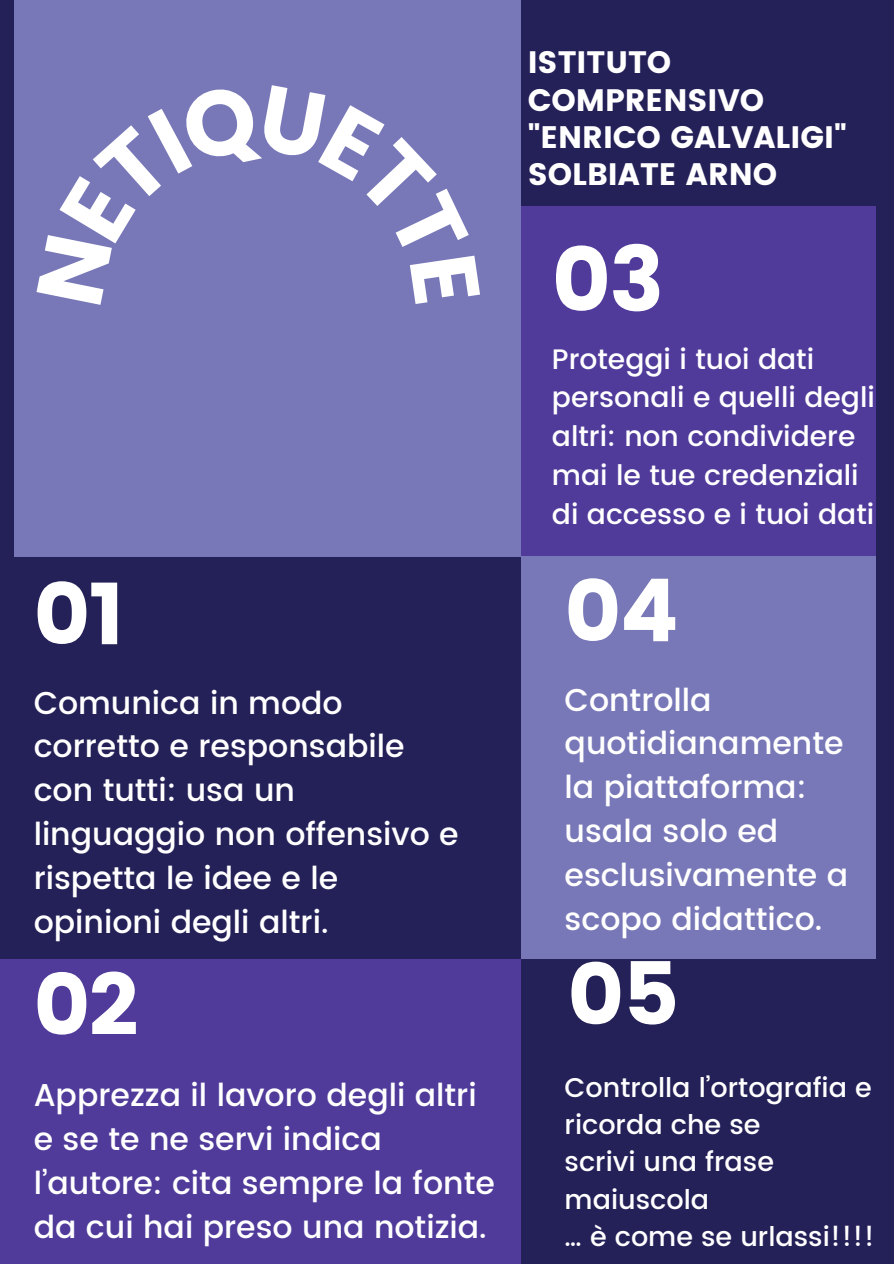
<style>
.page{position:relative;width:894px;height:1264px;background:#fff}
.page>*{position:absolute;margin:0;border:0;box-sizing:border-box;transform-origin:0 0}
.t1{font:90.45px "Poppins";color:#fff}
.t2{font:86.7px "Poppins";letter-spacing:-.015em;color:#fff}
.t3{font:500 31.5px/44px "Poppins";color:#fff}
.t4{font:31.05px/37.2px "Poppins";color:#fff}
.t5{font:500 28.2px/38.7px "Poppins";color:#fff}
.t6{font:500 27px/37.2px "Poppins";color:#fff}
</style>
<div class="page">
<div style="left:0;top:0;width:893px;height:1263px;background:#242058"></div>
<div style="left:14px;top:0;width:507px;height:557px;background:#7878b9"></div>
<div style="left:0;top:958px;width:521px;height:305px;background:#503b9b"></div>
<div style="left:521px;top:206px;width:354px;height:351px;background:#503b9b"></div>
<div style="left:521px;top:557px;width:354px;height:401px;background:#7878b9"></div>
<p class="t2" style="left:34px;top:563px;width:93px">01</p>
<p class="t3" style="left:34px;top:680px;width:310px">Comunica in modo</p>
<p class="t3" style="left:34px;top:724px;width:426px">corretto e responsabile con tutti: usa un linguaggio non offensivo e rispetta le idee e le opinioni degli altri.</p>
<p class="t2" style="left:34px;top:954px;width:106px">02</p>
<p class="t3" style="left:34px;top:1073px;width:462px">Apprezza il lavoro degli altri e se te ne servi indica l’autore: cita sempre la fonte da cui hai preso una notizia.</p>
<p class="t4" style="left:527px;top:44px;width:320px">ISTITUTO<br>COMPRENSIVO "ENRICO GALVALIGI"<br>SOLBIATE ARNO</p>
<p class="t1" style="left:551px;top:227px;width:114px">03</p>
<p class="t5" style="left:551px;top:339px;width:264px">Proteggi i tuoi dati</p>
<p class="t5" style="left:551px;top:378px;width:324px">personali e quelli degli altri: non condividere mai le tue credenziali di accesso e i tuoi dati</p>
<p class="t2" style="left:564px;top:560px;width:115px">04</p>
<p class="t3" style="left:564px;top:677px;width:285px">Controlla quotidianamente la piattaforma: usala solo ed esclusivamente a scopo didattico.</p>
<p class="t2" style="left:567px;top:943px;width:113px">05</p>
<p class="t6" style="left:564px;top:1069px;width:309px">Controlla l’ortografia e ricorda che se</p>
<p class="t6" style="left:564px;top:1143px;width:211px">scrivi una frase maiuscola</p>
<p class="t6" style="left:564px;top:1217px;width:311px">… è come se urlassi!!!!</p>
</div>
